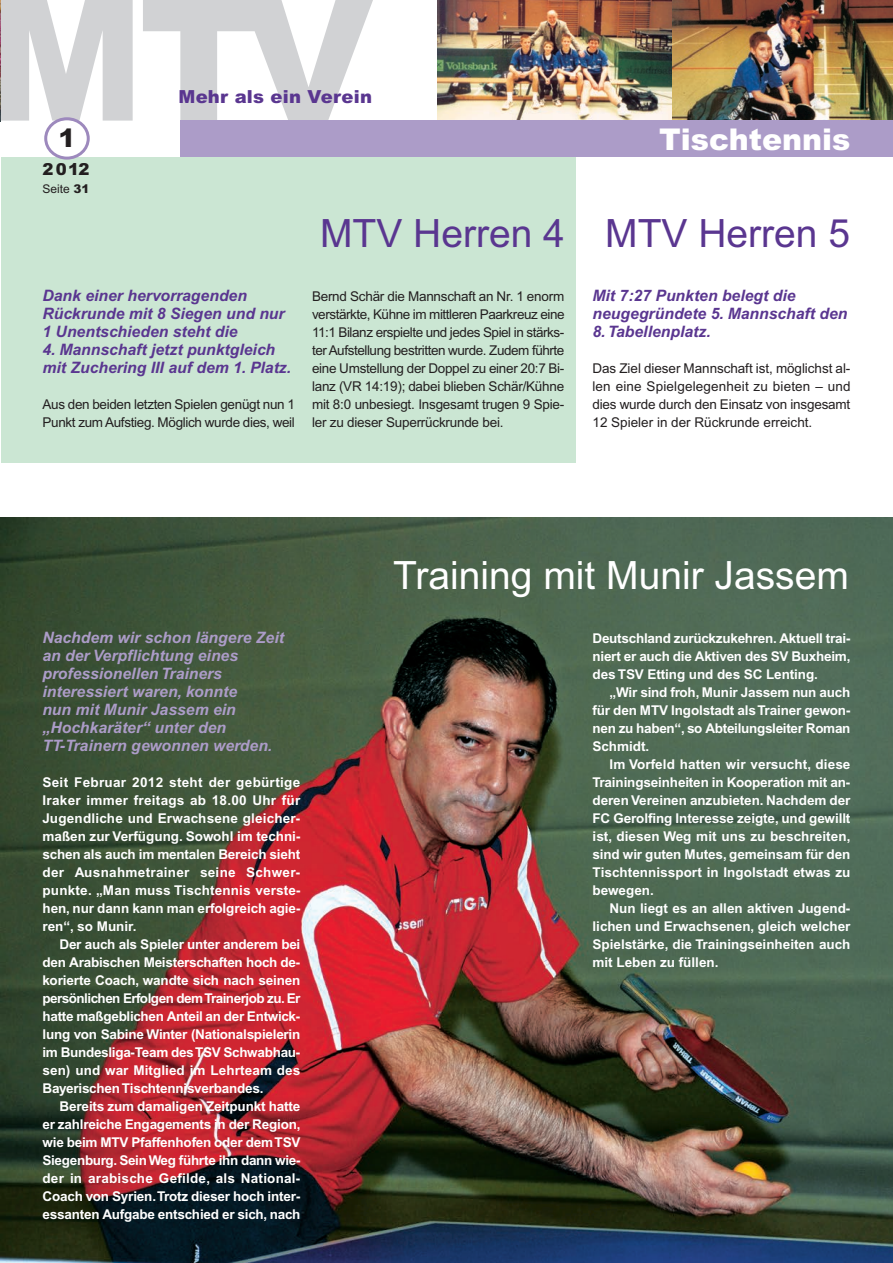
<style>
.page{position:relative;width:893px;height:1263px;background:#fff}
.page>*{position:absolute;margin:0;border:0;box-sizing:border-box;transform-origin:0 0}
.t1{font:39px "Arial";color:#fff}
.t2{font:39px "Arial";color:#5a3690}
.t3{font:900 30px "Arial";color:#fff}
.t4{font:900 25.5px "Arial";color:#231f20}
.t5{font:900 18px "Arial";letter-spacing:.015em;color:#5a3690}
.t6{font:900 16.5px "Arial";color:#231f20}
.t7{font:italic 700 15.75px/18px "Arial";color:#5a3690}
.t8{font:italic 700 15.75px/18px "Arial";color:#ac9cc8}
.t9{font:700 13.5px/18px "Arial";letter-spacing:-.005em;color:#fff;text-align:justify}
.t10{font:13.5px/18px "Arial";letter-spacing:-.015em;color:#231f20;text-align:justify}
.t11{font:12px "Arial";color:#231f20}
.s1{font-weight:900}
</style>
<div class="page">
<div style="left:1px;top:157px;width:574px;height:306px;background:#cbe6d3"></div>
<hr style="left:0;top:517px;width:1px;height:287px;background:#cbe6d3">
<svg style="left:143px;top:0;width:234px;height:121px"></svg>
<svg style="left:1px;top:0;width:132px;height:160px"></svg>
<img style="left:438px;top:0;width:235px;height:121px">
<img style="left:673px;top:0;width:220px;height:121px">
<img style="left:0;top:0;width:1px;height:121px">
<div style="left:180px;top:121px;width:713px;height:36px;background:#ac9cc8"></div>
<hr style="left:0;top:121px;width:1px;height:36px;background:#ac9cc8">
<img style="left:0;top:518px;width:893px;height:745px">
<h3 class="t4" style="left:58px;top:122px;width:19px">1</h3>
<p class="t6" style="left:43px;top:159px;width:48px">2012</p>
<p class="t11" style="left:43px;top:184px;width:48px">Seite <span class="s1">31</span></p>
<h3 class="t5" style="left:178px;top:85px;width:195px">Mehr als ein Verein</h3>
<h1 class="t2" style="left:320px;top:219px;width:246px">MTV Herren 4</h1>
<p class="t7" style="left:43px;top:286px;width:244px">Dank einer hervorragenden<br>Rückrunde mit 8 Siegen und nur<br>1 Unentschieden steht die</p>
<p class="t7" style="left:43px;top:340px;width:250px">4. Mannschaft jetzt punktgleich mit Zuchering III auf dem 1. Platz.</p>
<p class="t10" style="left:43px;top:396px;width:254px">Aus den beiden letzten Spielen genügt nun 1<br>Punkt zum Aufstieg. Möglich wurde dies, weil</p>
<p class="t10" style="left:312px;top:288px;width:254px">Bernd Schär die Mannschaft an Nr. 1 enorm verstärkte, Kühne im mittleren Paarkreuz eine 11:1 Bilanz erspielte und jedes Spiel in stärks&shy;ter Aufstellung bestritten wurde. Zudem führte eine Umstellung der Doppel zu einer 20:7 Bi&shy;lanz (VR 14:19); dabei blieben Schär/Kühne mit 8:0 unbesiegt. Insgesamt trugen 9 Spie&shy;ler zu dieser Superrückrunde bei.</p>
<h2 class="t3" style="left:659px;top:120px;width:193px">Tischtennis</h2>
<h1 class="t2" style="left:605px;top:219px;width:246px">MTV Herren 5</h1>
<p class="t7" style="left:592px;top:286px;width:256px">Mit 7:27 Punkten belegt die neugegründete 5. Mannschaft den</p>
<p class="t7" style="left:592px;top:322px;width:120px">8. Tabellenplatz.</p>
<p class="t10" style="left:592px;top:360px;width:260px">Das Ziel dieser Mannschaft ist, möglichst al&shy;len eine Spielgelegenheit zu bieten – und dies wurde durch den Einsatz von insgesamt 12 Spieler in der Rückrunde erreicht.</p>
<p class="t8" style="left:43px;top:628px;width:243px">Nachdem wir schon längere Zeit an der Verpflichtung eines professionellen Trainers interessiert waren, konnte<br>nun mit Munir Jassem ein „Hochkaräter“ unter den<br>TT-Trainern gewonnen werden.</p>
<p class="t9" style="left:43px;top:773px;width:260px">Seit Februar 2012 steht der gebürtige Iraker immer freitags ab 18.00 Uhr für Jugendliche und Erwachsene gleicher&shy;maßen zur Verfügung. Sowohl im techni&shy;schen als auch im mentalen Bereich sieht der Ausnahmetrainer seine Schwer&shy;punkte. „Man muss Tischtennis verste&shy;hen, nur dann kann man erfolgreich agie&shy;ren“, so Munir.</p>
<p class="t9" style="left:43px;top:935px;width:260px;text-indent:17px">Der auch als Spieler unter anderem bei den Arabischen Meisterschaften hoch de&shy;korierte Coach, wandte sich nach seinen persönlichen Erfolgen dem Trainerjob zu. Er hatte maßgeblichen Anteil an der Entwick&shy;lung von Sabine Winter (Nationalspielerin im Bundesliga-Team des TSV Schwabhau&shy;sen) und war Mitglied im Lehrteam des Bayerischen Tischtennisverbandes.</p>
<p class="t9" style="left:43px;top:1097px;width:260px;text-indent:17px">Bereits zum damaligen Zeitpunkt hatte er zahlreiche Engagements in der Region, wie beim MTV Pfaffenhofen oder dem TSV Siegenburg. Sein Weg führte ihn dann wie&shy;der in arabische Gefilde, als National-Coach von Syrien. Trotz dieser hoch inter&shy;essanten Aufgabe entschied er sich, nach</p>
<h1 class="t1" style="left:393px;top:561px;width:457px">Training mit Munir Jassem</h1>
<p class="t9" style="left:592px;top:629px;width:259px">Deutschland zurückzukehren. Aktuell trai&shy;niert er auch die Aktiven des SV Buxheim, des TSV Etting und des SC Lenting.</p>
<p class="t9" style="left:592px;top:683px;width:260px;text-indent:17px">„Wir sind froh, Munir Jassem nun auch für den MTV Ingolstadt als Trainer gewon&shy;nen zu haben“, so Abteilungsleiter Roman Schmidt.</p>
<p class="t9" style="left:592px;top:755px;width:260px;text-indent:17px">Im Vorfeld hatten wir versucht, diese Trainingseinheiten in Kooperation mit an&shy;deren Vereinen anzubieten. Nachdem der FC Gerolfing Interesse zeigte, und gewillt ist, diesen Weg mit uns zu beschreiten, sind wir guten Mutes, gemeinsam für den Tischtennissport in Ingolstadt etwas zu bewegen.</p>
<p class="t9" style="left:592px;top:899px;width:259px;text-indent:17px">Nun liegt es an allen aktiven Jugend - lichen und Erwachsenen, gleich welcher Spielstärke, die Trainingseinheiten auch mit Leben zu füllen.</p>
</div>
